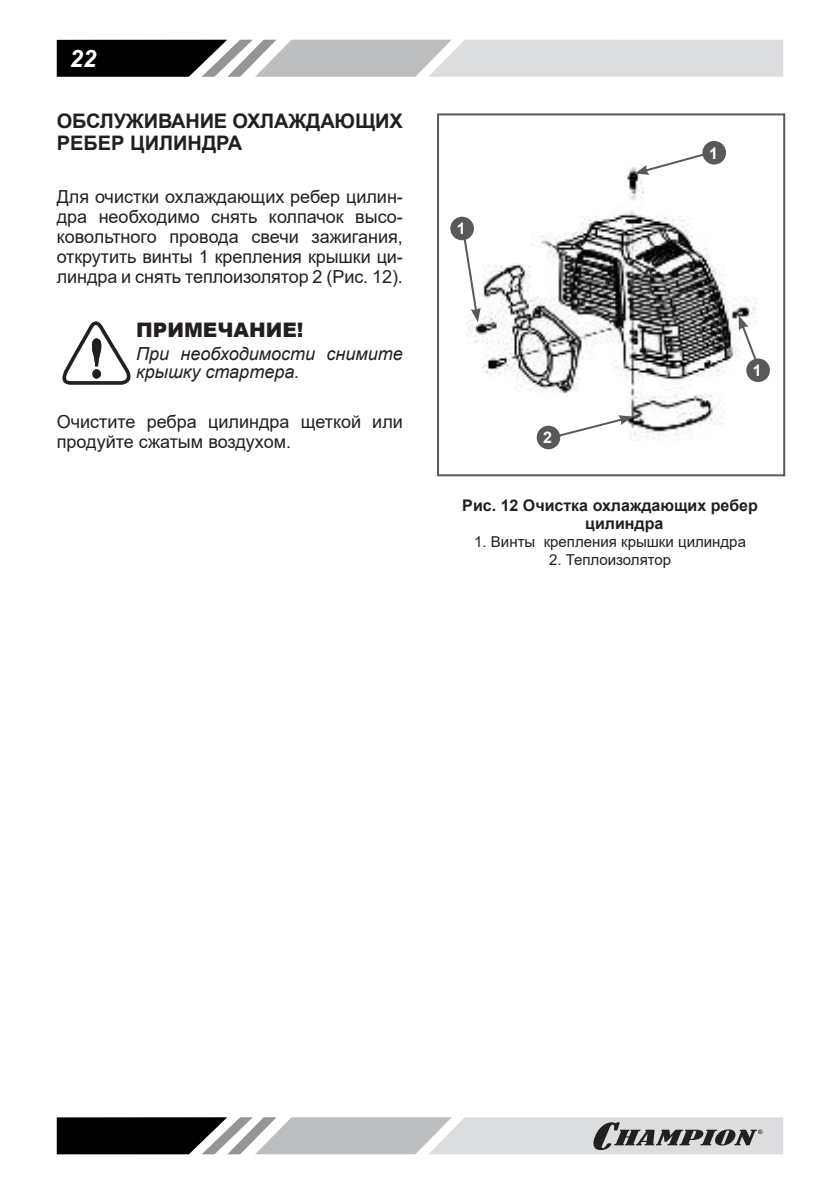
<style>
.page{position:relative;width:840px;height:1191px;background:#fff}
.page>*{position:absolute;margin:0;border:0;box-sizing:border-box;transform-origin:0 0}
.t1{font:italic 700 24px "Arial";color:#fff}
.t2{font:700 20px/22px "Arial";letter-spacing:-.01em;color:#231f20}
.t3{font:900 20px "Arial";color:#231f20}
.t4{font:18px/20px "Arial";letter-spacing:-.005em;color:#231f20;text-align:justify}
.t5{font:italic 18px/18px "Arial";color:#231f20}
.t6{font:700 16px/18px "Arial";color:#231f20}
.t7{font:700 16px "Arial";color:#fff}
.t8{font:15px "Arial";color:#231f20}
</style>
<div class="page">
<svg style="left:57px;top:40px;width:725px;height:37px;background:#a7a8a9"></svg>
<svg style="left:57px;top:1117px;width:725px;height:37px;background:#9c9c9d"></svg>
<svg style="left:62px;top:321px;width:69px;height:64px"></svg>
<img style="left:451px;top:152px;width:318px;height:285px">
<div style="left:437px;top:113px;width:347px;height:363px;border:2px solid #58595b"></div>
<svg style="left:460px;top:227px;width:20px;height:95px"></svg>
<div style="left:450px;top:217px;width:23px;height:23px;background:#58595b;border-radius:50%"></div>
<svg style="left:634px;top:152px;width:84px;height:23px"></svg>
<div style="left:702px;top:141px;width:23px;height:23px;background:#58595b;border-radius:50%"></div>
<svg style="left:738px;top:315px;width:26px;height:65px"></svg>
<div style="left:746px;top:358px;width:23px;height:24px;background:#58595b;border-radius:50%"></div>
<svg style="left:548px;top:415px;width:84px;height:25px"></svg>
<div style="left:536px;top:426px;width:24px;height:23px;background:#58595b;border-radius:50%"></div>
<h1 class="t1" style="left:70px;top:44px;width:28px">22</h1>
<p class="t2" style="left:57px;top:110px;width:347px">ОБСЛУЖИВАНИЕ ОХЛАЖДАЮЩИХ<br>РЕБЕР ЦИЛИНДРА</p>
<p class="t4" style="left:57px;top:187px;width:347px">Для очистки охлаждающих ребер цилин&shy;дра необходимо снять колпачок высо&shy;ковольтного провода свечи зажигания, открутить винты 1 крепления крышки ци&shy;линдра и снять теплоизолятор 2 (Рис. 12).</p>
<p class="t3" style="left:136px;top:315px;width:169px">ПРИМЕЧАНИЕ!</p>
<p class="t5" style="left:136px;top:345px;width:268px">При необходимости снимите крышку стартера.</p>
<p class="t4" style="left:57px;top:411px;width:347px">Очистите ребра цилиндра щеткой или продуйте сжатым воздухом.</p>
<p class="t7" style="left:456px;top:223px;width:10px">1</p>
<p class="t7" style="left:543px;top:432px;width:10px">2</p>
<p class="t7" style="left:708px;top:147px;width:10px">1</p>
<p class="t7" style="left:752px;top:364px;width:10px">1</p>
<p class="t6" style="left:585px;top:496px;width:174px;text-indent:-123px">Рис. 12 Очистка охлаждающих ребер цилиндра</p>
<p class="t8" style="left:474px;top:531px;width:273px">1. Винты крепления крышки цилиндра</p>
<p class="t8" style="left:548px;top:549px;width:124px">2. Теплоизолятор</p>
</div>
